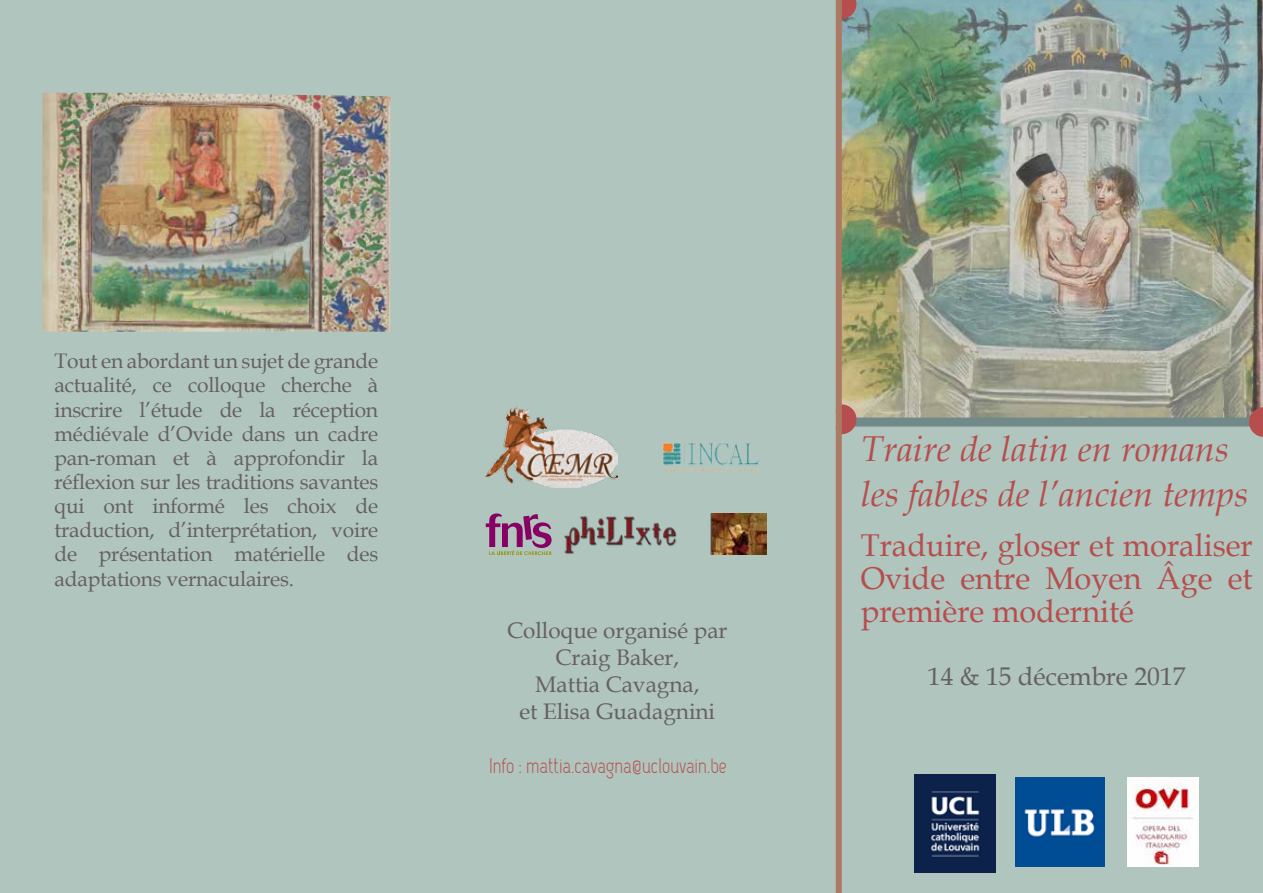
<style>
.page{position:relative;width:1263px;height:893px;background:#afc5be}
.page>*{position:absolute;margin:0;border:0;box-sizing:border-box;transform-origin:0 0}
.t1{font:italic 36px/45px "Book Antiqua";color:#b64e4d}
.t2{font:31.5px/33px "Book Antiqua";color:#b64e4d;text-align:justify}
.t3{font:25.5px "Book Antiqua";color:#676061}
.t4{font:22.5px/27px "Book Antiqua";color:#676061;text-align:center}
.t5{font:21px/24.2px "Book Antiqua";letter-spacing:-.01em;color:#676061;text-align:justify}
.t6{font:21px "Capsuula";color:#b64e4d}
</style>
<div class="page">
<img style="left:486px;top:406px;width:131px;height:81px">
<img style="left:842px;top:0;width:421px;height:404px">
<svg style="left:835px;top:0;width:21px;height:19px"></svg>
<div style="left:836px;top:0;width:6px;height:893px;background:#ab7a64"></div>
<svg style="left:835px;top:404px;width:428px;height:33px"></svg>
<img style="left:915px;top:775px;width:80px;height:98px">
<img style="left:1127px;top:778px;width:71px;height:89px">
<img style="left:1016px;top:778px;width:89px;height:89px">
<img style="left:662px;top:442px;width:97px;height:30px">
<svg style="left:486px;top:513px;width:66px;height:42px"></svg>
<img style="left:564px;top:513px;width:202px;height:41px">
<img style="left:43px;top:93px;width:347px;height:239px">
<p class="t5" style="left:55px;top:348px;width:325px">Tout en abordant un sujet de grande actualité, ce colloque cherche à inscrire l’étude de la réception médiévale d’Ovide dans un cadre pan-roman et à approfondir la réflexion sur les traditions savantes qui ont informé les choix de traduction, d’interprétation, voire de présentation matérielle des adaptations vernaculaires.</p>
<p class="t4" style="left:507px;top:617px;width:222px">Colloque organisé par<br>Craig Baker,<br>Mattia Cavagna,<br>et Elisa Guadagnini</p>
<p class="t6" style="left:489px;top:753px;width:240px">Info : mattia.cavagna@uclouvain.be</p>
<h1 class="t1" style="left:861px;top:425px;width:389px">Traire de latin en romans les fables de l’ancien temps</h1>
<h2 class="t2" style="left:861px;top:528px;width:393px">Traduire, gloser et moraliser Ovide entre Moyen Âge et première modernité</h2>
<p class="t3" style="left:928px;top:658px;width:259px">14 &amp; 15 décembre 2017</p>
</div>
